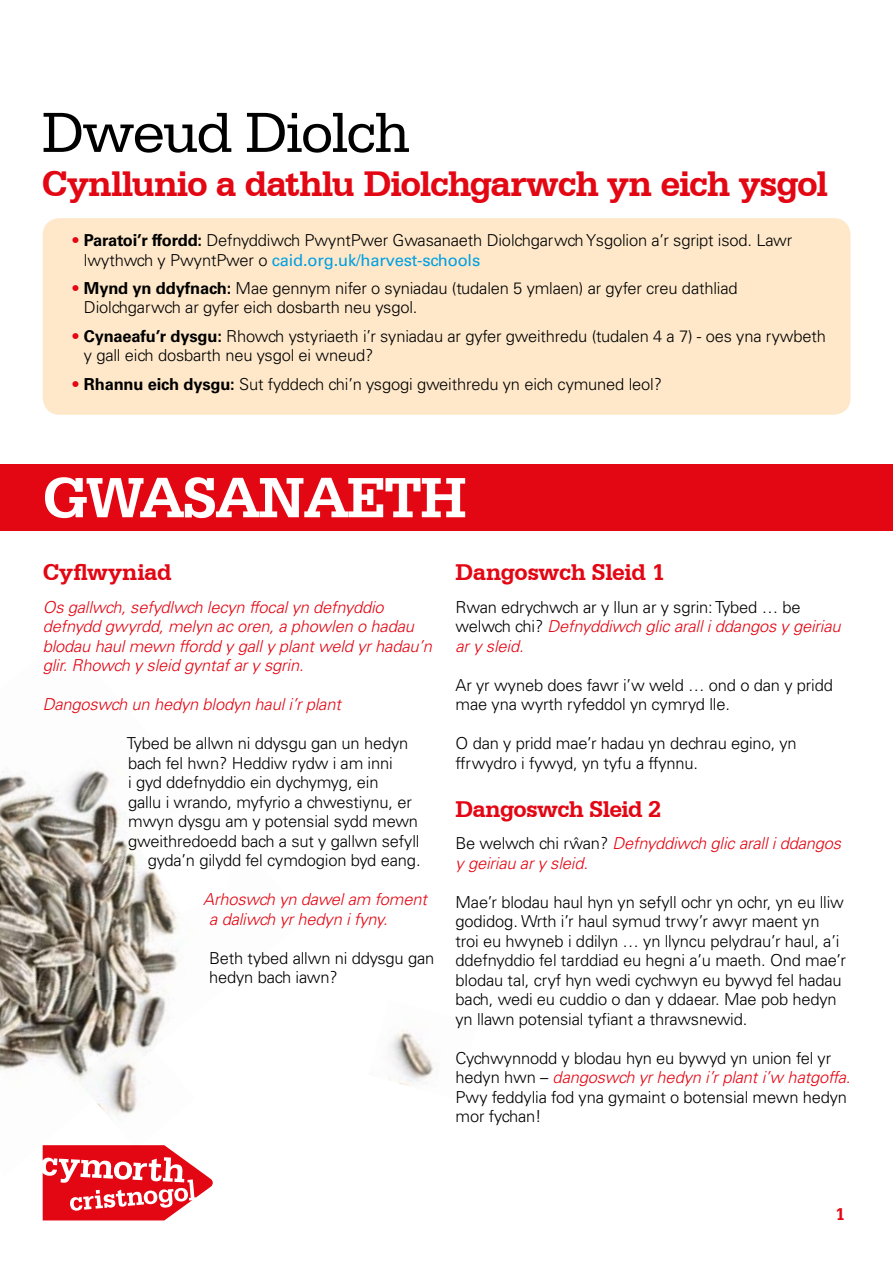
<style>
.page{position:relative;width:893px;height:1263px;background:#fff}
.page>*{position:absolute;margin:0;border:0;box-sizing:border-box;transform-origin:0 0}
.t1{font:60px "Serifa BT";letter-spacing:-.025em;color:#000}
.t2{font:700 60px "Serifa BT";letter-spacing:-.025em;color:#fff}
.t3{font:700 37.5px "Serifa BT";letter-spacing:-.03em;color:#e30613}
.t4{font:700 24px "Serifa BT";letter-spacing:-.015em;color:#e30613}
.t5{font:700 18px "Serifa BT";color:#e30613}
.t6{font:300 16.5px/19.5px "Univers CA";letter-spacing:-.01em;color:#000}
.t7{font:italic 300 16.5px/19.5px "Univers CA";letter-spacing:-.01em;color:#e30613}
.s1{color:#e30613}
.s2{font-weight:700}
.s3{font-weight:400;color:#009fe3}
.s4{font-style:italic;color:#e30613}
.s5{font-style:normal;color:#000}
</style>
<div class="page">
<div style="left:0;top:464px;width:893px;height:66px;background:#e30613"></div>
<img style="left:0;top:769px;width:178px;height:407px">
<div style="left:43px;top:218px;width:807px;height:197px;background:#fee8c9;border-radius:17px"></div>
<svg style="left:43px;top:1145px;width:170px;height:75px"></svg>
<img style="left:77px;top:1029px;width:118px;height:120px">
<svg style="left:139px;top:811px;width:39px;height:101px"></svg>
<img style="left:389px;top:1030px;width:45px;height:56px">
<h1 class="t1" style="left:42px;top:96px;width:369px">Dweud Diolch</h1>
<h2 class="t3" style="left:42px;top:160px;width:787px">Cynllunio a dathlu Diolchgarwch yn eich ysgol</h2>
<p class="t6" style="left:84px;top:231px;width:710px;text-indent:-12px"><span class="s1">•</span> <span class="s2">Paratoi’r ffordd:</span> Defnyddiwch PwyntPwer Gwasanaeth Diolchgarwch Ysgolion a’r sgript isod. Lawr lwythwch y PwyntPwer o <span class="s3">caid.org.uk/harvest-schools</span></p>
<p class="t6" style="left:84px;top:278px;width:655px;text-indent:-12px"><span class="s1">•</span> <span class="s2">Mynd yn ddyfnach:</span> Mae gennym nifer o syniadau (tudalen 5 ymlaen) ar gyfer creu dathliad<br>Diolchgarwch ar gyfer eich dosbarth neu ysgol.</p>
<p class="t6" style="left:84px;top:326px;width:744px;text-indent:-12px"><span class="s1">•</span> <span class="s2">Cynaeafu’r dysgu:</span> Rhowch ystyriaeth i’r syniadau ar gyfer gweithredu (tudalen 4 a 7) - oes yna rywbeth y gall eich dosbarth neu ysgol ei wneud?</p>
<p class="t6" style="left:72px;top:374px;width:592px"><span class="s1">•</span> <span class="s2">Rhannu eich dysgu:</span> Sut fyddech chi’n ysgogi gweithredu yn eich cymuned leol?</p>
<h1 class="t2" style="left:43px;top:460px;width:425px">GWASANAETH</h1>
<h3 class="t4" style="left:43px;top:557px;width:130px">Cyflwyniad</h3>
<p class="t7" style="left:43px;top:597px;width:391px">Os gallwch, sefydlwch lecyn ffocal yn defnyddio defnydd gwyrdd, melyn ac oren, a phowlen o hadau blodau haul mewn ffordd y gall y plant weld yr hadau’n glir. Rhowch y sleid gyntaf ar y sgrin.</p>
<p class="t7" style="left:43px;top:694px;width:300px">Dangoswch un hedyn blodyn haul i’r plant</p>
<p class="t6" style="left:127px;top:733px;width:283px">Tybed be allwn ni ddysgu gan un hedyn</p>
<p class="t6" style="left:128px;top:753px;width:266px">bach fel hwn? Heddiw rydw i am inni</p>
<p class="t6" style="left:128px;top:772px;width:252px">i gyd ddefnyddio ein dychymyg, ein</p>
<p class="t6" style="left:128px;top:792px;width:285px">gallu i wrando, myfyrio a chwestiynu, er</p>
<p class="t6" style="left:128px;top:811px;width:291px">mwyn dysgu am y potensial sydd mewn</p>
<p class="t6" style="left:128px;top:831px;width:293px">gweithredoedd bach a sut y gallwn sefyll</p>
<p class="t6" style="left:148px;top:850px;width:275px">gyda’n gilydd fel cymdogion byd eang.</p>
<p class="t7" style="left:209px;top:889px;width:219px;text-indent:-6px">Arhoswch yn dawel am foment a daliwch yr hedyn i fyny.</p>
<p class="t6" style="left:209px;top:948px;width:227px">Beth tybed allwn ni ddysgu gan hedyn bach iawn?</p>
<h3 class="t4" style="left:456px;top:557px;width:211px">Dangoswch Sleid 1</h3>
<p class="t6" style="left:456px;top:597px;width:387px">Rwan edrychwch ar y llun ar y sgrin: Tybed … be welwch chi? <span class="s4">Defnyddiwch glic arall i ddangos y geiriau ar y sleid.</span></p>
<p class="t6" style="left:456px;top:675px;width:379px">Ar yr wyneb does fawr i’w weld … ond o dan y pridd mae yna wyrth ryfeddol yn cymryd lle.</p>
<p class="t6" style="left:456px;top:733px;width:343px">O dan y pridd mae’r hadau yn dechrau egino, yn ffrwydro i fywyd, yn tyfu a ffynnu.</p>
<h3 class="t4" style="left:456px;top:794px;width:207px">Dangoswch Sleid 2</h3>
<p class="t7" style="left:456px;top:833px;width:387px"><span class="s5">Be welwch chi rŵan?</span> Defnyddiwch glic arall i ddangos y geiriau ar y sleid.</p>
<p class="t6" style="left:456px;top:892px;width:392px">Mae’r blodau haul hyn yn sefyll ochr yn ochr, yn eu lliw godidog. Wrth i’r haul symud trwy’r awyr maent yn troi eu hwyneb i ddilyn … yn llyncu pelydrau’r haul, a’i ddefnyddio fel tarddiad eu hegni a’u maeth. Ond mae’r blodau tal, cryf hyn wedi cychwyn eu bywyd fel hadau bach, wedi eu cuddio o dan y ddaear. Mae pob hedyn yn llawn potensial tyfiant a thrawsnewid.</p>
<p class="t6" style="left:456px;top:1048px;width:396px">Cychwynnodd y blodau hyn eu bywyd yn union fel yr hedyn hwn – <span class="s4">dangoswch yr hedyn i’r plant i’w hatgoffa.<br></span>Pwy feddylia fod yna gymaint o botensial mewn hedyn mor fychan!</p>
<p class="t5" style="left:836px;top:1203px;width:11px">1</p>
</div>
